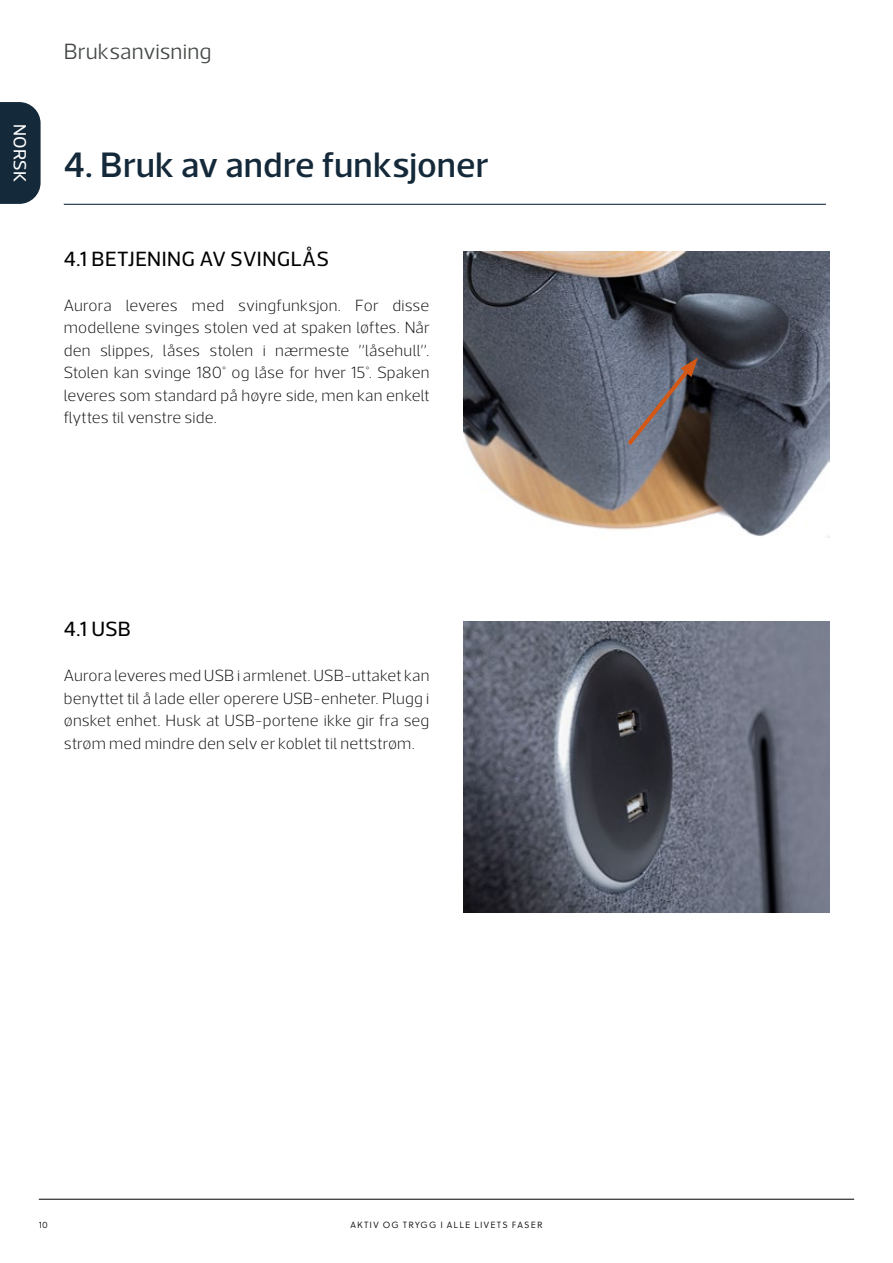
<style>
.page{position:relative;width:893px;height:1263px;background:#fff}
.page>*{position:absolute;margin:0;border:0;box-sizing:border-box;transform-origin:0 0}
.t1{font:500 36px "Acto";letter-spacing:.005em;color:#142939}
.t2{font:300 22.5px "Acto";letter-spacing:.01em;color:#444945}
.t3{font:21px "Acto";letter-spacing:.02em;color:#000}
.t4{font:18px "Acto";letter-spacing:.01em;color:#fff}
.t5{font:200 16.5px/22.5px "Acto";letter-spacing:.01em;color:#0d0e0d;text-align:justify}
.t6{font:9px "Soleil Lt";letter-spacing:.135em;color:#000}
.t7{font:300 9px "Acto";color:#000}
</style>
<div class="page">
<hr style="left:39px;top:1199px;width:815px;height:1px;background:#000">
<svg style="left:0;top:102px;width:41px;height:102px"></svg>
<hr style="left:64px;top:204px;width:762px;height:1px;background:#001930">
<img style="left:463px;top:251px;width:366px;height:286px">
<svg style="left:625px;top:358px;width:73px;height:90px"></svg>
<img style="left:463px;top:622px;width:366px;height:291px">
<p class="t4" style="left:30px;top:124px;width:60px;rotate:90deg">NORSK</p>
<h2 class="t2" style="left:64px;top:38px;width:149px">Bruksanvisning</h2>
<h1 class="t1" style="left:64px;top:144px;width:426px">4. Bruk av andre funksjoner</h1>
<p class="t3" style="left:64px;top:246px;width:267px">4.1 BETJENING AV SVINGLÅS</p>
<p class="t5" style="left:64px;top:294px;width:367px">Aurora leveres med svingfunksjon. For disse modellene svinges stolen ved at spaken løftes. Når den slippes, låses stolen i nærmeste ”låsehull”.<br>Stolen kan svinge 180° og låse for hver 15°. Spaken leveres som standard på høyre side, men kan enkelt flyttes til venstre side.</p>
<p class="t3" style="left:64px;top:617px;width:69px">4.1 USB</p>
<p class="t5" style="left:64px;top:664px;width:367px">Aurora leveres med USB i armlenet. USB-uttaket kan benyttet til å lade eller operere USB-enheter. Plugg i ønsket enhet. Husk at USB-portene ikke gir fra seg strøm med mindre den selv er koblet til nettstrøm.</p>
<p class="t7" style="left:39px;top:1219px;width:10px">10</p>
<p class="t6" style="left:350px;top:1219px;width:194px">AKTIV OG TRYGG I ALLE LIVETS FASER</p>
</div>
